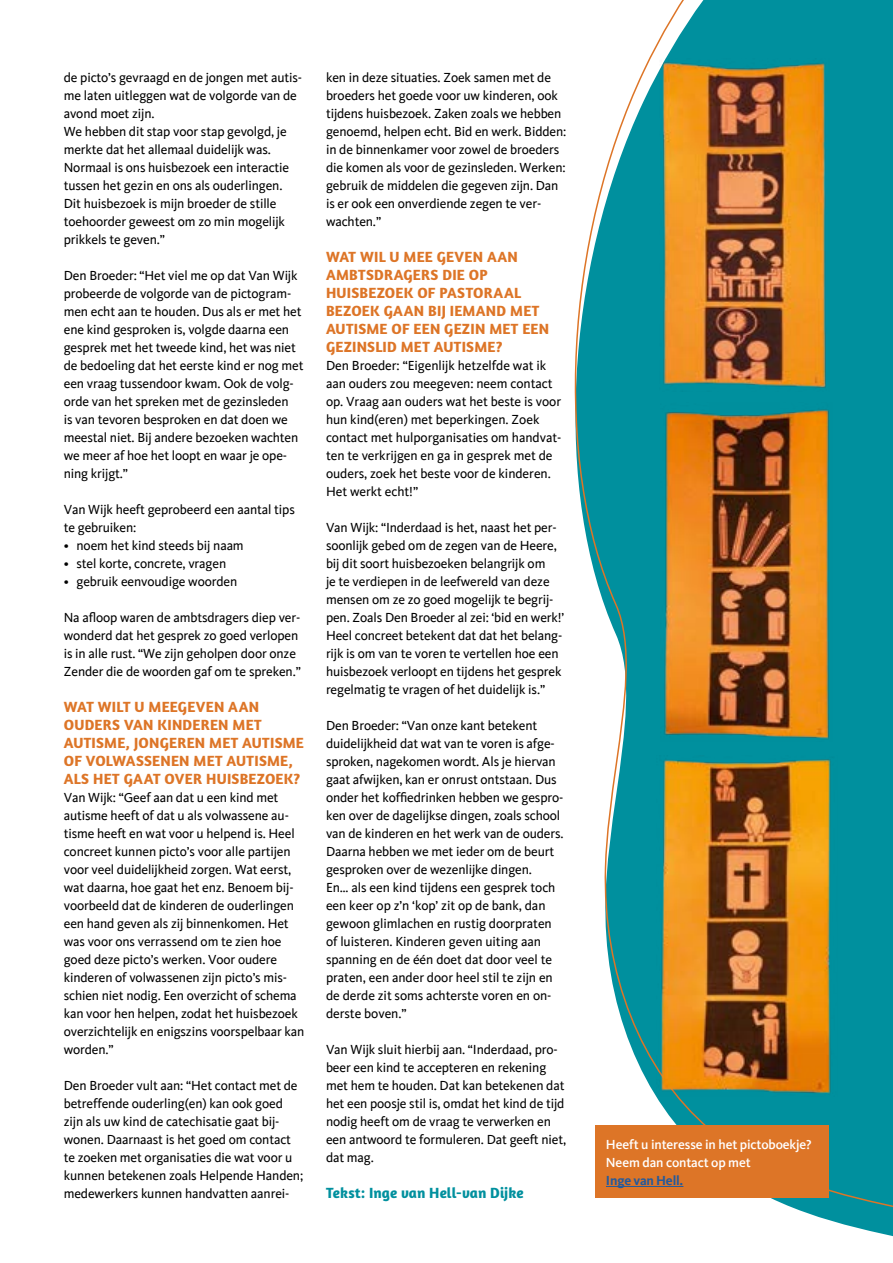
<style>
.page{position:relative;width:893px;height:1263px;background:#fff}
.page>*{position:absolute;margin:0;border:0;box-sizing:border-box;transform-origin:0 0}
.t1{font:700 15px/18px "Amaranth";letter-spacing:.02em;color:#dd7527}
.t2{font:700 15px "Amaranth";color:#00909e}
.t3{font:13.5px/18px "Kievit";letter-spacing:-.01em;color:#000}
.t4{font:500 13.5px/18px "Kievit";letter-spacing:-.01em;color:#fff}
.t5{font:700 13.5px "Kievit";letter-spacing:-.015em;color:#245a9c}
</style>
<div class="page">
<svg style="left:574px;top:0;width:319px;height:1237px"></svg>
<div style="left:595px;top:1126px;width:234px;height:72px;background:#dd7527"></div>
<hr style="left:606px;top:1186px;width:77px;height:1px;background:#245a9c">
<img style="left:660px;top:402px;width:172px;height:340px">
<img style="left:660px;top:59px;width:170px;height:333px">
<img style="left:657px;top:755px;width:180px;height:341px">
<p class="t3" style="left:64px;top:68px;width:240px">de picto’s gevraagd en de jongen met autis&shy;me laten uitleggen wat de volgorde van de avond moet zijn.<br>We hebben dit stap voor stap gevolgd, je merkte dat het allemaal duidelijk was.<br>Normaal is ons huisbezoek een interactie tussen het gezin en ons als ouderlingen.<br>Dit huisbezoek is mijn broeder de stille toehoorder geweest om zo min mogelijk prikkels te geven.”</p>
<p class="t3" style="left:64px;top:266px;width:241px">Den Broeder: “Het viel me op dat Van Wijk probeerde de volgorde van de pictogram&shy;men echt aan te houden. Dus als er met het ene kind gesproken is, volgde daarna een gesprek met het tweede kind, het was niet de bedoeling dat het eerste kind er nog met een vraag tussendoor kwam. Ook de volg&shy;orde van het spreken met de gezinsleden<br>is van tevoren besproken en dat doen we meestal niet. Bij andere bezoeken wachten we meer af hoe het loopt en waar je ope&shy;ning krijgt.”</p>
<p class="t3" style="left:64px;top:500px;width:233px">Van Wijk heeft geprobeerd een aantal tips te gebruiken:</p>
<p class="t3" style="left:64px;top:536px;width:181px">• noem het kind steeds bij naam</p>
<p class="t3" style="left:64px;top:554px;width:164px">• stel korte, concrete, vragen</p>
<p class="t3" style="left:64px;top:572px;width:175px">• gebruik eenvoudige woorden</p>
<p class="t3" style="left:64px;top:608px;width:239px">Na afloop waren de ambtsdragers diep ver&shy;wonderd dat het gesprek zo goed verlopen is in alle rust. “We zijn geholpen door onze Zender die de woorden gaf om te spreken.”</p>
<p class="t1" style="left:64px;top:697px;width:241px">WAT WILT U MEEGEVEN AAN<br>OUDERS VAN KINDEREN MET<br>AUTISME, JONGEREN MET AUTISME<br>OF VOLWASSENEN MET AUTISME,<br>ALS HET GAAT OVER HUISBEZOEK?</p>
<p class="t3" style="left:64px;top:788px;width:242px">Van Wijk: “Geef aan dat u een kind met autisme heeft of dat u als volwassene au&shy;tisme heeft en wat voor u helpend is. Heel concreet kunnen picto’s voor alle partijen voor veel duidelijkheid zorgen. Wat eerst, wat daarna, hoe gaat het enz. Benoem bij&shy;voorbeeld dat de kinderen de ouderlingen een hand geven als zij binnenkomen. Het was voor ons verrassend om te zien hoe goed deze picto’s werken. Voor oudere kinderen of volwassenen zijn picto’s mis&shy;schien niet nodig. Een overzicht of schema kan voor hen helpen, zodat het huisbezoek overzichtelijk en enigszins voorspelbaar kan worden.”</p>
<p class="t3" style="left:64px;top:1076px;width:241px">Den Broeder vult aan: “Het contact met de betreffende ouderling(en) kan ook goed zijn als uw kind de catechisatie gaat bij&shy;wonen. Daarnaast is het goed om contact te zoeken met organisaties die wat voor u kunnen betekenen zoals Helpende Handen; medewerkers kunnen handvatten aanrei-</p>
<p class="t3" style="left:326px;top:68px;width:242px">ken in deze situaties. Zoek samen met de broeders het goede voor uw kinderen, ook tijdens huisbezoek. Zaken zoals we hebben genoemd, helpen echt. Bid en werk. Bidden: in de binnenkamer voor zowel de broeders die komen als voor de gezinsleden. Werken: gebruik de middelen die gegeven zijn. Dan is er ook een onverdiende zegen te ver&shy;wachten.”</p>
<p class="t1" style="left:326px;top:247px;width:225px">WAT WIL U MEE GEVEN AAN<br>AMBTSDRAGERS DIE OP<br>HUISBEZOEK OF PASTORAAL<br>BEZOEK GAAN BIJ IEMAND MET<br>AUTISME OF EEN GEZIN MET EEN<br>GEZINSLID MET AUTISME?</p>
<p class="t3" style="left:326px;top:356px;width:237px">Den Broeder: “Eigenlijk hetzelfde wat ik aan ouders zou meegeven: neem contact op. Vraag aan ouders wat het beste is voor hun kind(eren) met beperkingen. Zoek contact met hulporganisaties om handvat&shy;ten te verkrijgen en ga in gesprek met de ouders, zoek het beste voor de kinderen.<br>Het werkt echt!”</p>
<p class="t3" style="left:326px;top:518px;width:240px">Van Wijk: “Inderdaad is het, naast het per&shy;soonlijk gebed om de zegen van de Heere, bij dit soort huisbezoeken belangrijk om<br>je te verdiepen in de leefwereld van deze mensen om ze zo goed mogelijk te begrij&shy;pen. Zoals Den Broeder al zei: ‘bid en werk!’ Heel concreet betekent dat dat het belang&shy;rijk is om van te voren te vertellen hoe een huisbezoek verloopt en tijdens het gesprek regelmatig te vragen of het duidelijk is.”</p>
<p class="t3" style="left:326px;top:716px;width:239px">Den Broeder: “Van onze kant betekent duidelijkheid dat wat van te voren is afge&shy;sproken, nagekomen wordt. Als je hiervan gaat afwijken, kan er onrust ontstaan. Dus onder het koffiedrinken hebben we gespro&shy;ken over de dagelijkse dingen, zoals school van de kinderen en het werk van de ouders.<br>Daarna hebben we met ieder om de beurt gesproken over de wezenlijke dingen.<br>En… als een kind tijdens een gesprek toch een keer op z’n ‘kop’ zit op de bank, dan gewoon glimlachen en rustig doorpraten of luisteren. Kinderen geven uiting aan spanning en de één doet dat door veel te praten, een ander door heel stil te zijn en de derde zit soms achterste voren en on&shy;derste boven.”</p>
<p class="t3" style="left:326px;top:1040px;width:242px">Van Wijk sluit hierbij aan. “Inderdaad, pro&shy;beer een kind te accepteren en rekening met hem te houden. Dat kan betekenen dat het een poosje stil is, omdat het kind de tijd nodig heeft om de vraag te verwerken en een antwoord te formuleren. Dat geeft niet, dat mag.</p>
<p class="t2" style="left:326px;top:1183px;width:199px">Tekst: Inge van Hell-van Dijke</p>
<p class="t4" style="left:606px;top:1135px;width:207px">Heeft u interesse in het pictoboekje?<br>Neem dan contact op met</p>
<p class="t5" style="left:606px;top:1172px;width:79px">Inge van Hell.</p>
</div>
